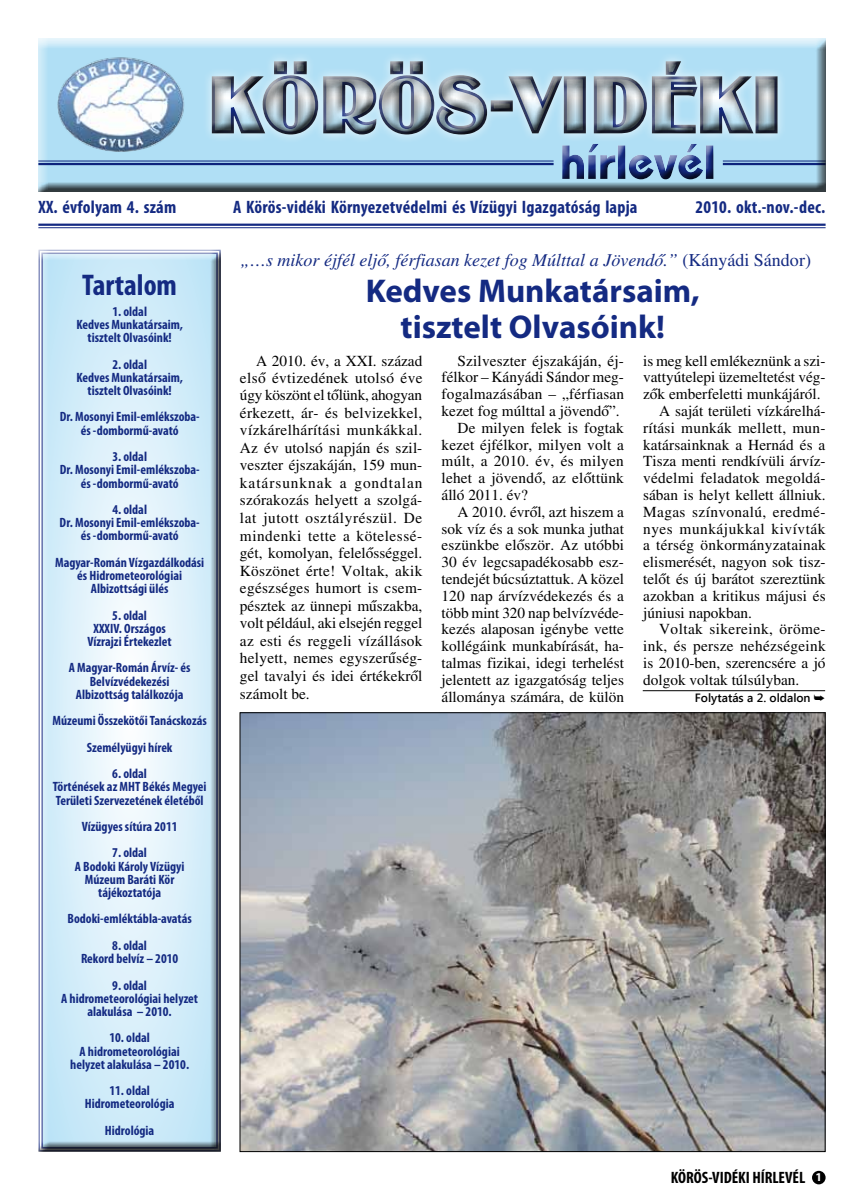
<style>
.page{position:relative;width:864px;height:1190px;background:#fff}
.page>*{position:absolute;margin:0;border:0;box-sizing:border-box;transform-origin:0 0}
.t1{font:700 33px/36px "Myriad Pro";color:#142a82;text-align:center}
.t2{font:700 condensed 30px "Myriad Pro";color:#142a82}
.t3{font:700 condensed 18px "Myriad Pro";letter-spacing:.01em;color:#142a82}
.t4{font:18px "H Times Italic";color:#142a82}
.t5{font:700 condensed 16.5px "Myriad Pro";letter-spacing:-.005em;color:#000}
.t6{font:15.3px/17.5px "H Times";color:#000;text-align:justify}
.t7{font:15.3px "H Times";letter-spacing:.02em;color:#000}
.t8{font:15.3px "H Times";letter-spacing:.025em;color:#000}
.t9{font:15.3px "H Times";letter-spacing:.035em;color:#000}
.t10{font:700 condensed 13.5px/13.2px "Myriad Pro";color:#142a82;text-align:center}
.t11{font:600 12px "Segoe UI";color:#000}
.s1{font-family:"H Times"}
.s2{font-stretch:normal;font-size:12px;color:#fff}
</style>
<div class="page">
<div style="left:811px;top:1170px;width:14px;height:14px;background:#000;border-radius:50%"></div>
<div style="left:29px;top:242px;width:202px;height:920px;background:#000;opacity:.75"></div>
<div style="left:37px;top:38px;width:789px;height:155px;background:#000;opacity:.75"></div>
<div style="left:202px;top:51px;width:585px;height:92px;background:#fff;opacity:.75"></div>
<div style="left:211px;top:61px;width:567px;height:73px;background:#000;opacity:.75"></div>
<div style="left:561px;top:140px;width:163px;height:41px;background:#000;opacity:.75"></div>
<hr style="left:38px;top:161px;width:515px;height:4px;background:#a0cce9">
<hr style="left:38px;top:161px;width:515px;height:1px;background:#142a82">
<hr style="left:38px;top:163px;width:515px;height:2px;background:#142a82">
<svg style="left:722px;top:162px;width:103px;height:1px"></svg>
<hr style="left:722px;top:161px;width:103px;height:1px;background:#142a82">
<hr style="left:722px;top:163px;width:103px;height:2px;background:#142a82">
<hr style="left:38px;top:223px;width:787px;height:3px;background:#142a82">
<hr style="left:38px;top:227px;width:787px;height:1px;background:#142a82">
<img style="left:57px;top:52px;width:131px;height:100px">
<hr style="left:642px;top:690px;width:182px;height:1px;background:#000">
<img style="left:241px;top:714px;width:582px;height:435px">
<p class="t3" style="left:38px;top:196px;width:139px">XX. évfolyam 4. szám</p>
<p class="t3" style="left:233px;top:196px;width:406px">A Körös-vidéki Környezetvédelmi és Vízügyi Igazgatóság lapja</p>
<p class="t3" style="left:695px;top:196px;width:131px">2010. okt.-nov.-dec.</p>
<h2 class="t2" style="left:82px;top:266px;width:96px">Tartalom</h2>
<p class="t10" style="left:76px;top:304px;width:108px">1. oldal<br>Kedves Munkatársaim, tisztelt Olvasóink!</p>
<p class="t10" style="left:76px;top:357px;width:108px">2. oldal<br>Kedves Munkatársaim, tisztelt Olvasóink!</p>
<p class="t10" style="left:60px;top:410px;width:141px">Dr. Mosonyi Emil-emlékszoba&shy;és -dombormű-avató</p>
<p class="t10" style="left:60px;top:449px;width:141px">3. oldal<br>Dr. Mosonyi Emil-emlékszoba&shy;és -dombormű-avató</p>
<p class="t10" style="left:60px;top:502px;width:141px">4. oldal<br>Dr. Mosonyi Emil-emlékszoba&shy;és -dombormű-avató</p>
<p class="t10" style="left:55px;top:555px;width:151px">Magyar-Román Vízgazdálkodási és Hidrometeorológiai<br>Albizottsági ülés</p>
<p class="t10" style="left:87px;top:608px;width:86px">5. oldal<br>XXXIV. Országos<br>Vízrajzi Értekezlet</p>
<p class="t10" style="left:69px;top:661px;width:123px">A Magyar-Román Árvíz- és<br>Belvízvédekezési<br>Albizottság találkozója</p>
<p class="t10" style="left:52px;top:707px;width:156px;line-height:26.4px">Múzeumi Összekötői Tanácskozás<br>Személyügyi hírek</p>
<p class="t10" style="left:53px;top:766px;width:155px">6. oldal<br>Történések az MHT Békés Megyei<br>Területi Szervezetének életéből</p>
<p class="t10" style="left:82px;top:819px;width:97px">Vízügyes sítúra 2011</p>
<p class="t10" style="left:75px;top:846px;width:111px">7. oldal<br>A Bodoki Károly Vízügyi<br>Múzeum Baráti Kör tájékoztatója</p>
<p class="t10" style="left:67px;top:912px;width:126px">Bodoki-emléktábla-avatás</p>
<p class="t10" style="left:81px;top:938px;width:99px">8. oldal<br>Rekord belvíz – 2010</p>
<p class="t10" style="left:61px;top:978px;width:138px">9. oldal<br>A hidrometeorológiai helyzet alakulása – 2010.</p>
<p class="t10" style="left:70px;top:1030px;width:120px">10. oldal<br>A hidrometeorológiai helyzet alakulása – 2010.</p>
<p class="t10" style="left:85px;top:1083px;width:91px">11. oldal<br>Hidrometeorológia</p>
<p class="t10" style="left:105px;top:1123px;width:51px">Hidrológia</p>
<p class="t4" style="left:240px;top:250px;width:572px">„…s mikor éjfél eljő, férfiasan kezet fog Múlttal a Jövendő.” <span class="s1">(Kányádi Sándor)</span></p>
<h1 class="t1" style="left:365px;top:272px;width:335px">Kedves Munkatársaim, tisztelt Olvasóink!</h1>
<p class="t6" style="left:457px;top:352px;width:168px">Szilveszter éjszakáján, éj-</p>
<p class="t6" style="left:441px;top:369px;width:184px">félkor – Kányádi Sándor meg-</p>
<p class="t6" style="left:441px;top:386px;width:184px">fogalmazásában – „férfiasan</p>
<p class="t6" style="left:441px;top:402px;width:180px">kezet fog múlttal a jövendő”.</p>
<p class="t6" style="left:457px;top:419px;width:168px">De milyen felek is fogtak</p>
<p class="t6" style="left:441px;top:436px;width:184px">kezet éjfélkor, milyen volt a</p>
<p class="t6" style="left:441px;top:453px;width:184px">múlt, a 2010. év, és milyen</p>
<p class="t6" style="left:441px;top:470px;width:184px">lehet a jövendő, az előttünk</p>
<p class="t6" style="left:441px;top:486px;width:88px">álló 2011. év?</p>
<p class="t6" style="left:457px;top:503px;width:168px">A 2010. évről, azt hiszem a</p>
<p class="t6" style="left:441px;top:520px;width:184px">sok víz és a sok munka juthat</p>
<p class="t6" style="left:441px;top:537px;width:184px">eszünkbe először. Az utóbbi</p>
<p class="t6" style="left:441px;top:554px;width:184px">30 év legcsapadékosabb esz-</p>
<p class="t6" style="left:441px;top:570px;width:184px">tendejét búcsúztattuk. A közel</p>
<p class="t6" style="left:441px;top:587px;width:184px">120 nap árvízvédekezés és a</p>
<p class="t6" style="left:441px;top:604px;width:184px">több mint 320 nap belvízvéde-</p>
<p class="t6" style="left:441px;top:621px;width:184px">kezés alaposan igénybe vette</p>
<p class="t6" style="left:441px;top:638px;width:184px">kollégáink munkabírását, ha-</p>
<p class="t6" style="left:441px;top:654px;width:184px">talmas fizikai, idegi terhelést</p>
<p class="t6" style="left:441px;top:671px;width:184px">jelentett az igazgatóság teljes</p>
<p class="t6" style="left:441px;top:688px;width:184px">állománya számára, de külön</p>
<p class="t6" style="left:643px;top:352px;width:184px">is meg kell emlékeznünk a szi-</p>
<p class="t6" style="left:643px;top:369px;width:184px">vattyútelepi üzemeltetést vég-</p>
<p class="t6" style="left:643px;top:386px;width:179px">zők emberfeletti munkájáról.</p>
<p class="t6" style="left:659px;top:402px;width:168px">A saját területi vízkárelhá-</p>
<p class="t6" style="left:643px;top:419px;width:184px">rítási munkák mellett, mun-</p>
<p class="t6" style="left:643px;top:436px;width:184px">katársainknak a Hernád és a</p>
<p class="t6" style="left:643px;top:453px;width:184px">Tisza menti rendkívüli árvíz-</p>
<p class="t7" style="left:643px;top:469px;width:184px">védelmi feladatok megoldá-</p>
<p class="t6" style="left:643px;top:486px;width:184px">sában is helyt kellett állniuk.</p>
<p class="t8" style="left:643px;top:503px;width:184px">Magas színvonalú, eredmé-</p>
<p class="t9" style="left:643px;top:519px;width:184px">nyes munkájukkal kivívták</p>
<p class="t7" style="left:643px;top:536px;width:184px">a térség önkormányzatainak</p>
<p class="t6" style="left:643px;top:554px;width:184px">elismerését, nagyon sok tisz-</p>
<p class="t6" style="left:643px;top:570px;width:184px">telőt és új barátot szereztünk</p>
<p class="t6" style="left:643px;top:587px;width:184px">azokban a kritikus májusi és</p>
<p class="t6" style="left:643px;top:604px;width:110px">júniusi napokban.</p>
<p class="t8" style="left:659px;top:620px;width:168px">Voltak sikereink, öröme-</p>
<p class="t7" style="left:643px;top:637px;width:184px">ink, és persze nehézségeink</p>
<p class="t6" style="left:643px;top:654px;width:184px">is 2010-ben, szerencsére a jó</p>
<p class="t6" style="left:643px;top:671px;width:157px">dolgok voltak túlsúlyban.</p>
<p class="t6" style="left:240px;top:352px;width:184px;text-indent:16px">A 2010. év, a XXI. század első évtizedének utolsó éve úgy köszönt el tőlünk, ahogyan érkezett, ár- és belvizekkel, vízkárelhárítási munkákkal.<br>Az év utolsó napján és szil&shy;veszter éjszakáján, 159 mun&shy;katársunknak a gondtalan szórakozás helyett a szolgá&shy;lat jutott osztályrészül. De mindenki tette a kötelessé&shy;gét, komolyan, felelősséggel.<br>Köszönet érte! Voltak, akik egészséges humort is csem&shy;pésztek az ünnepi műszakba, volt például, aki elsején reggel az esti és reggeli vízállások helyett, nemes egyszerűség&shy;gel tavalyi és idei értékekről számolt be.</p>
<p class="t11" style="left:694px;top:689px;width:132px">Folytatás a 2. oldalon ➥</p>
<p class="t5" style="left:670px;top:1167px;width:153px">KÖRÖS-VIDÉKI HÍRLEVÉL <span class="s2">1</span></p>
</div>
